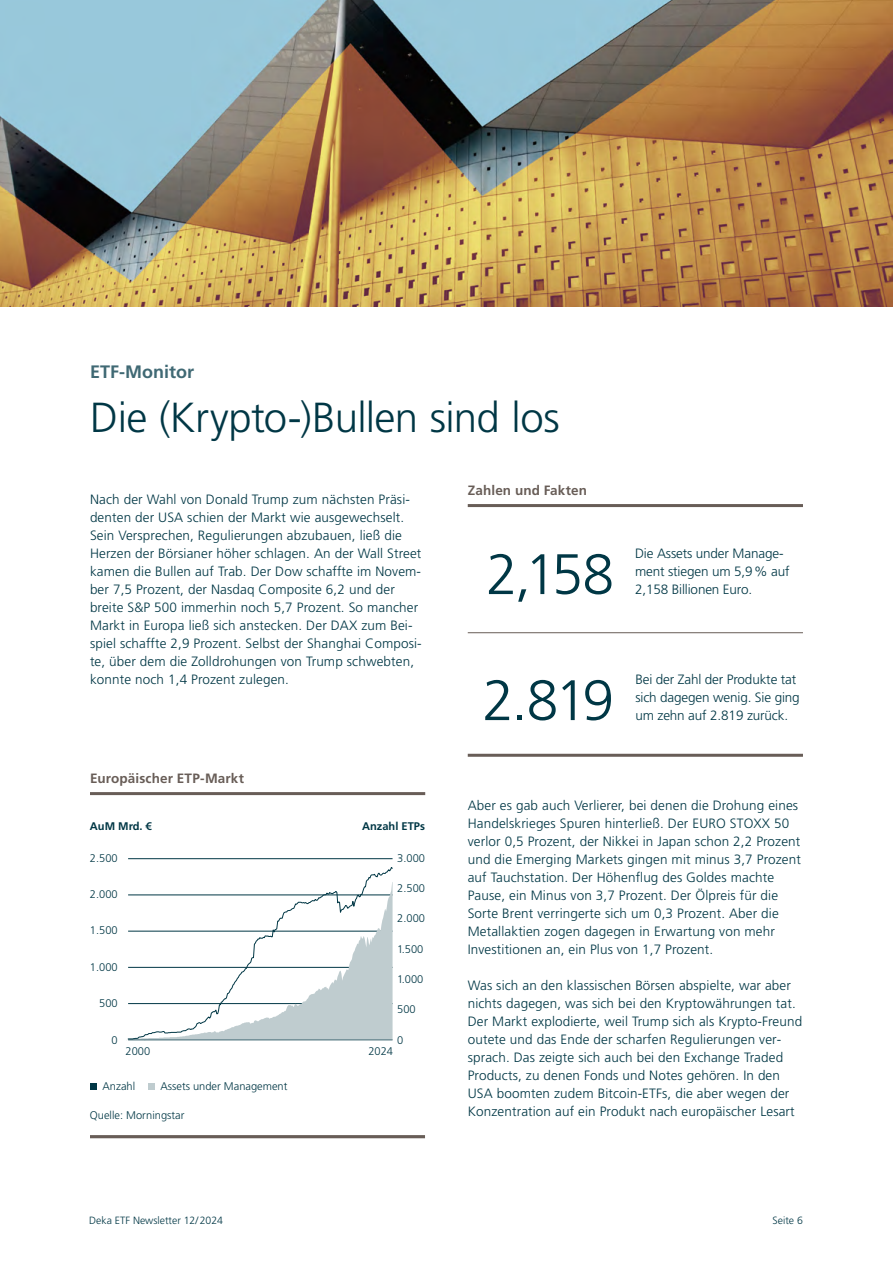
<style>
.page{position:relative;width:893px;height:1263px;background:#fff}
.page>*{position:absolute;margin:0;border:0;box-sizing:border-box;transform-origin:0 0}
.t1{font:300 57px "Deka Frutiger OTPS";letter-spacing:-.065em;color:#003745}
.t2{font:300 42px "Deka Frutiger OTPS";letter-spacing:-.015em;color:#003745}
.t3{font:700 18px "Deka Frutiger OTPS";color:#406974}
.t4{font:300 13.5px/18px "Deka Frutiger OTPS";letter-spacing:.01em;color:#003745}
.t5{font:300 13.5px/18px "Deka Frutiger OTPS";letter-spacing:-.01em;color:#003745}
.t6{font:700 13.5px "Deka Frutiger OTPS";letter-spacing:.01em;color:#685d57}
.t7{font:300 11.1px "Deka Frutiger OTPS";color:#003745}
.t8{font:700 11.1px "Deka Frutiger OTPS";color:#003745}
.t9{font:300 10.5px "Deka Frutiger OTPS";color:#003745}
</style>
<div class="page">
<img style="left:0;top:0;width:893px;height:306px">
<hr style="left:90px;top:1135px;width:335px;height:3px;background:#685d57">
<div style="left:148px;top:1083px;width:7px;height:6px;background:#bfcccf"></div>
<div style="left:90px;top:1083px;width:7px;height:6px;background:#003745"></div>
<hr style="left:128px;top:858px;width:265px;height:1px;background:#003745">
<svg style="left:127px;top:867px;width:266px;height:173px"></svg>
<hr style="left:90px;top:792px;width:335px;height:3px;background:#685d57">
<hr style="left:468px;top:504px;width:335px;height:3px;background:#685d57">
<hr style="left:468px;top:754px;width:335px;height:3px;background:#685d57">
<hr style="left:468px;top:632px;width:335px;height:1px;background:#685d57">
<h3 class="t3" style="left:90px;top:361px;width:106px">ETF-Monitor</h3>
<h2 class="t2" style="left:90px;top:392px;width:471px">Die (Krypto-)Bullen sind los</h2>
<p class="t4" style="left:90px;top:490px;width:333px">Nach der Wahl von Donald Trump zum nächsten Präsi&shy;denten der USA schien der Markt wie ausgewechselt.<br>Sein Versprechen, Regulierungen abzubauen, ließ die Herzen der Börsianer höher schlagen. An der Wall Street kamen die Bullen auf Trab. Der Dow schaffte im Novem&shy;ber 7,5 Prozent, der Nasdaq Composite 6,2 und der breite S&amp;P 500 immerhin noch 5,7 Prozent. So mancher Markt in Europa ließ sich anstecken. Der DAX zum Bei&shy;spiel schaffte 2,9 Prozent. Selbst der Shanghai Composi&shy;te, über dem die Zolldrohungen von Trump schwebten, konnte noch 1,4 Prozent zulegen.</p>
<p class="t6" style="left:90px;top:770px;width:155px">Europäischer ETP-Markt</p>
<p class="t8" style="left:90px;top:820px;width:64px">AuM Mrd. €</p>
<p class="t8" style="left:362px;top:820px;width:64px">Anzahl ETPs</p>
<p class="t7" style="left:90px;top:851px;width:29px">2.500</p>
<p class="t7" style="left:90px;top:887px;width:29px">2.000</p>
<p class="t7" style="left:90px;top:924px;width:29px">1.500</p>
<p class="t7" style="left:90px;top:960px;width:29px">1.000</p>
<p class="t7" style="left:99px;top:996px;width:20px">500</p>
<p class="t7" style="left:112px;top:1033px;width:8px">0</p>
<p class="t7" style="left:397px;top:851px;width:29px">3.000</p>
<p class="t7" style="left:397px;top:881px;width:29px">2.500</p>
<p class="t7" style="left:397px;top:912px;width:29px">2.000</p>
<p class="t7" style="left:397px;top:942px;width:28px">1.500</p>
<p class="t7" style="left:397px;top:972px;width:28px">1.000</p>
<p class="t7" style="left:397px;top:1002px;width:20px">500</p>
<p class="t7" style="left:397px;top:1033px;width:8px">0</p>
<p class="t7" style="left:126px;top:1044px;width:26px">2000</p>
<p class="t7" style="left:368px;top:1044px;width:26px">2024</p>
<p class="t7" style="left:103px;top:1079px;width:34px">Anzahl</p>
<p class="t7" style="left:160px;top:1079px;width:128px">Assets under Management</p>
<p class="t7" style="left:90px;top:1108px;width:96px">Quelle: Morningstar</p>
<p class="t6" style="left:468px;top:482px;width:121px">Zahlen und Fakten</p>
<h1 class="t1" style="left:486px;top:540px;width:129px">2,158</h1>
<p class="t5" style="left:635px;top:544px;width:156px">Die Assets under Manage&shy;ment stiegen um 5,9% auf<br>2,158 Billionen Euro.</p>
<h1 class="t1" style="left:482px;top:666px;width:133px">2.819</h1>
<p class="t5" style="left:635px;top:670px;width:166px">Bei der Zahl der Produkte tat sich dagegen wenig. Sie ging</p>
<p class="t5" style="left:635px;top:706px;width:154px">um zehn auf 2.819 zurück.</p>
<p class="t4" style="left:468px;top:796px;width:335px">Aber es gab auch Verlierer, bei denen die Drohung eines Handelskrieges Spuren hinterließ. Der EURO STOXX 50 verlor 0,5 Prozent, der Nikkei in Japan schon 2,2 Prozent und die Emerging Markets gingen mit minus 3,7 Prozent auf Tauchstation. Der Höhenflug des Goldes machte Pause, ein Minus von 3,7 Prozent. Der Ölpreis für die Sorte Brent verringerte sich um 0,3 Prozent. Aber die Metallaktien zogen dagegen in Erwartung von mehr Investitionen an, ein Plus von 1,7 Prozent.</p>
<p class="t4" style="left:468px;top:976px;width:336px">Was sich an den klassischen Börsen abspielte, war aber nichts dagegen, was sich bei den Kryptowährungen tat.<br>Der Markt explodierte, weil Trump sich als Krypto-Freund outete und das Ende der scharfen Regulierungen ver&shy;sprach. Das zeigte sich auch bei den Exchange Traded Products, zu denen Fonds und Notes gehören. In den USA boomten zudem Bitcoin-ETFs, die aber wegen der Konzentration auf ein Produkt nach europäischer Lesart</p>
<p class="t9" style="left:89px;top:1214px;width:135px">Deka ETF Newsletter 12/2024</p>
<p class="t9" style="left:773px;top:1214px;width:32px">Seite 6</p>
</div>
